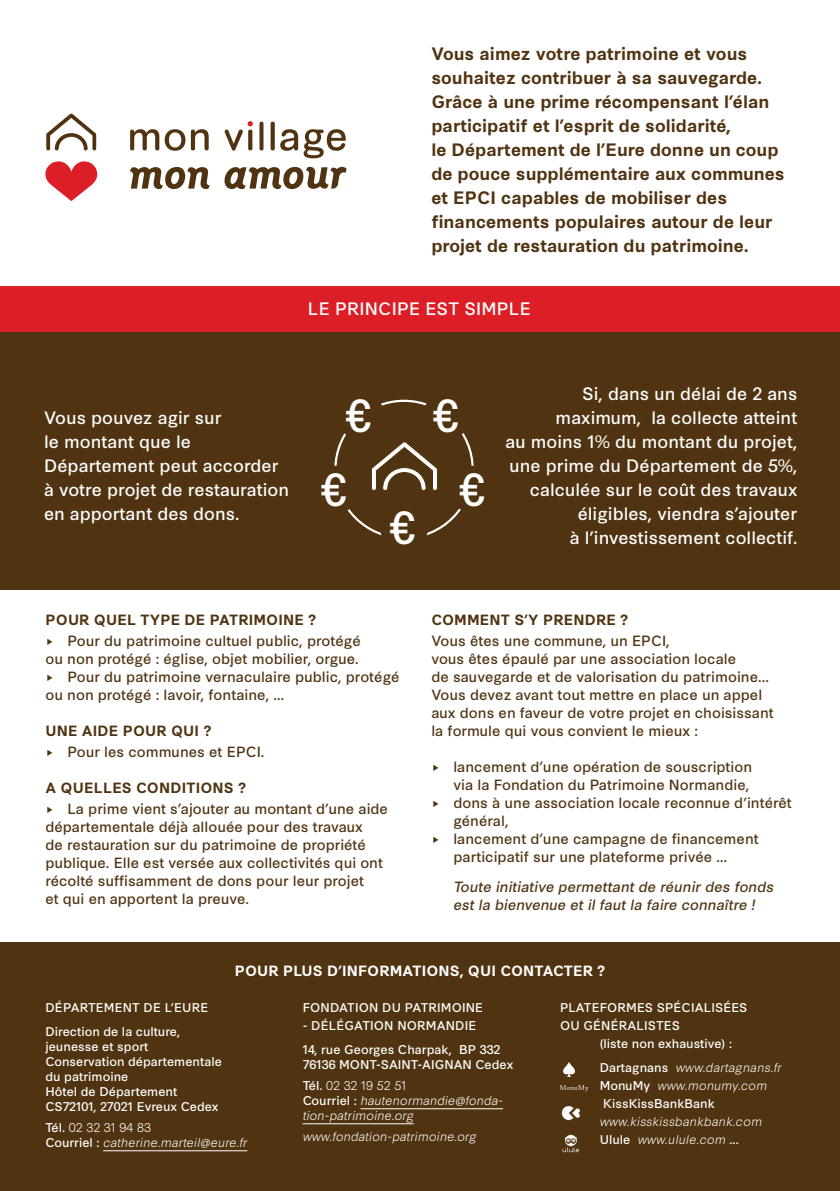
<style>
.page{position:relative;width:840px;height:1191px;background:#fff}
.page>*{position:absolute;margin:0;border:0;box-sizing:border-box;transform-origin:0 0}
.t1{font:43.8px "Synthese";color:#fff}
.t2{font:17px/24px "Synthese";color:#fff;text-align:right}
.t3{font:700 17px/24px "Synthese";color:#503412}
.t4{font:14px/18px "Synthese";color:#503412}
.t5{font:italic 14px "Synthese";color:#503412}
.t6{font:700 14px "Synthese";letter-spacing:.01em;color:#503412}
.t7{font:700 14px "Synthese";letter-spacing:.01em;color:#fff}
.t8{font:12px/15px "Synthese";color:#fff}
.t9{font:italic 300 12px/18px "Synthese";color:#fff}
.t10{font:300 12px "Synthese";color:#fff}
.s1{font-weight:400}
.s2{font-weight:400;font-style:normal}
</style>
<div class="page">
<div style="left:0;top:332px;width:839px;height:258px;background:#503412"></div>
<div style="left:0;top:286px;width:839px;height:46px;background:#dc1f26"></div>
<div style="left:0;top:942px;width:839px;height:249px;background:#503412"></div>
<hr style="left:103px;top:1150px;width:144px;height:1px;background:#fff">
<hr style="left:360px;top:1108px;width:142px;height:1px;background:#fff">
<hr style="left:302px;top:1123px;width:111px;height:1px;background:#fff">
<svg style="left:563px;top:1063px;width:12px;height:13px"></svg>
<img style="left:561px;top:1106px;width:19px;height:14px">
<img style="left:559px;top:1085px;width:29px;height:6px">
<img style="left:562px;top:1134px;width:18px;height:19px">
<svg style="left:46px;top:113px;width:50px;height:37px"></svg>
<svg style="left:371px;top:442px;width:66px;height:48px"></svg>
<svg style="left:130px;top:167px;width:216px;height:22px"></svg>
<svg style="left:45px;top:161px;width:52px;height:40px"></svg>
<svg style="left:130px;top:121px;width:215px;height:37px"></svg>
<p class="t3" style="left:431px;top:42px;width:355px">Vous aimez votre patrimoine et vous souhaitez contribuer à sa sauvegarde.<br>Grâce à une prime récompensant l’élan participatif et l’esprit de solidarité,<br>le Département de l’Eure donne un coup de pouce supplémentaire aux communes et EPCI capables de mobiliser des financements populaires autour de leur projet de restauration du patrimoine.</p>
<p class="t2" style="left:307px;top:297px;width:224px">LE PRINCIPE EST SIMPLE</p>
<p class="t2" style="left:44px;top:405px;width:246px;text-align:left">Vous pouvez agir sur<br>le montant que le<br>Département peut accorder à votre projet de restauration en apportant des dons.</p>
<p class="t1" style="left:346px;top:389px;width:27px">€</p>
<p class="t1" style="left:433px;top:389px;width:27px">€</p>
<p class="t1" style="left:321px;top:463px;width:27px">€</p>
<p class="t1" style="left:390px;top:501px;width:27px">€</p>
<p class="t1" style="left:459px;top:463px;width:27px">€</p>
<p class="t2" style="left:555px;top:381px;width:243px">Si, dans un délai de 2 ans maximum, la collecte atteint</p>
<p class="t2" style="left:505px;top:429px;width:293px">au moins 1% du montant du projet, une prime du Département de 5%, calculée sur le coût des travaux éligibles, viendra s’ajouter<br>à l’investissement collectif.</p>
<p class="t6" style="left:45px;top:611px;width:272px">POUR QUEL TYPE DE PATRIMOINE ?</p>
<p class="t4" style="left:45px;top:631px;width:317px">▸ Pour du patrimoine cultuel public, protégé ou non protégé : église, objet mobilier, orgue.</p>
<p class="t4" style="left:45px;top:667px;width:355px">▸ Pour du patrimoine vernaculaire public, protégé ou non protégé : lavoir, fontaine, …</p>
<p class="t6" style="left:45px;top:722px;width:167px">UNE AIDE POUR QUI ?</p>
<p class="t4" style="left:45px;top:742px;width:220px">▸ Pour les communes et EPCI.</p>
<p class="t6" style="left:45px;top:779px;width:202px">A QUELLES CONDITIONS ?</p>
<p class="t4" style="left:45px;top:799px;width:344px">▸ La prime vient s’ajouter au montant d’une aide départementale déjà allouée pour des travaux<br>de restauration sur du patrimoine de propriété publique. Elle est versée aux collectivités qui ont récolté suffisamment de dons pour leur projet<br>et qui en apportent la preuve.</p>
<p class="t6" style="left:431px;top:611px;width:198px">COMMENT S’Y PRENDRE ?</p>
<p class="t4" style="left:431px;top:631px;width:344px">Vous êtes une commune, un EPCI,<br>vous êtes épaulé par une association locale<br>de sauvegarde et de valorisation du patrimoine...<br>Vous devez avant tout mettre en place un appel aux dons en faveur de votre projet en choisissant la formule qui vous convient le mieux :</p>
<p class="t4" style="left:431px;top:757px;width:322px">▸ lancement d’une opération de souscription</p>
<p class="t4" style="left:453px;top:775px;width:297px">via la Fondation du Patrimoine Normandie,</p>
<p class="t4" style="left:431px;top:793px;width:362px">▸ dons à une association locale reconnue d’intérêt</p>
<p class="t4" style="left:453px;top:811px;width:57px">général,</p>
<p class="t4" style="left:431px;top:829px;width:329px">▸ lancement d’une campagne de financement</p>
<p class="t4" style="left:453px;top:847px;width:275px">participatif sur une plateforme privée …</p>
<p class="t5" style="left:453px;top:878px;width:322px">Toute initiative permettant de réunir des fonds</p>
<p class="t5" style="left:453px;top:896px;width:303px">est la bienvenue et il faut la faire connaître !</p>
<p class="t7" style="left:234px;top:962px;width:372px">POUR PLUS D’INFORMATIONS, QUI CONTACTER ?</p>
<p class="t8" style="left:45px;top:999px;width:164px">DÉPARTEMENT DE L’EURE</p>
<p class="t8" style="left:45px;top:1023px;width:136px">Direction de la culture, jeunesse et sport</p>
<p class="t8" style="left:45px;top:1053px;width:178px">Conservation départementale du patrimoine</p>
<p class="t8" style="left:45px;top:1083px;width:133px">Hôtel de Département</p>
<p class="t8" style="left:45px;top:1098px;width:174px">CS72101, 27021 Evreux Cedex</p>
<p class="t10" style="left:45px;top:1119px;width:107px"><span class="s1">Tél.</span> 02 32 31 94 83</p>
<p class="t9" style="left:45px;top:1133px;width:203px"><span class="s2">Courriel :</span> catherine.marteil@eure.fr</p>
<p class="t8" style="left:302px;top:999px;width:182px">FONDATION DU PATRIMOINE</p>
<p class="t8" style="left:302px;top:1017px;width:175px">- DÉLÉGATION NORMANDIE</p>
<p class="t8" style="left:302px;top:1041px;width:199px">14, rue Georges Charpak, BP 332</p>
<p class="t8" style="left:302px;top:1056px;width:212px">76136 MONT-SAINT-AIGNAN Cedex</p>
<p class="t10" style="left:302px;top:1077px;width:105px"><span class="s1">Tél.</span> 02 32 19 52 51</p>
<p class="t9" style="left:302px;top:1092px;width:202px;line-height:15px"><span class="s2">Courriel :</span> hautenormandie@fonda&shy;tion-patrimoine.org</p>
<p class="t9" style="left:302px;top:1127px;width:175px">www.fondation-patrimoine.org</p>
<p class="t8" style="left:559px;top:998px;width:189px;line-height:18px">PLATEFORMES SPÉCIALISÉES<br>OU GÉNÉRALISTES</p>
<p class="t8" style="left:599px;top:1035px;width:134px">(liste non exhaustive) :</p>
<p class="t9" style="left:599px;top:1058px;width:183px"><span class="s2">Dartagnans</span> www.dartagnans.fr<br><span class="s2">MonuMy</span> www.monumy.com<br><span class="s2">KissKissBankBank </span>www.kisskissbankbank.com<br><span class="s2">Ulule</span> www.ulule.com <span class="s2">...</span></p>
</div>
